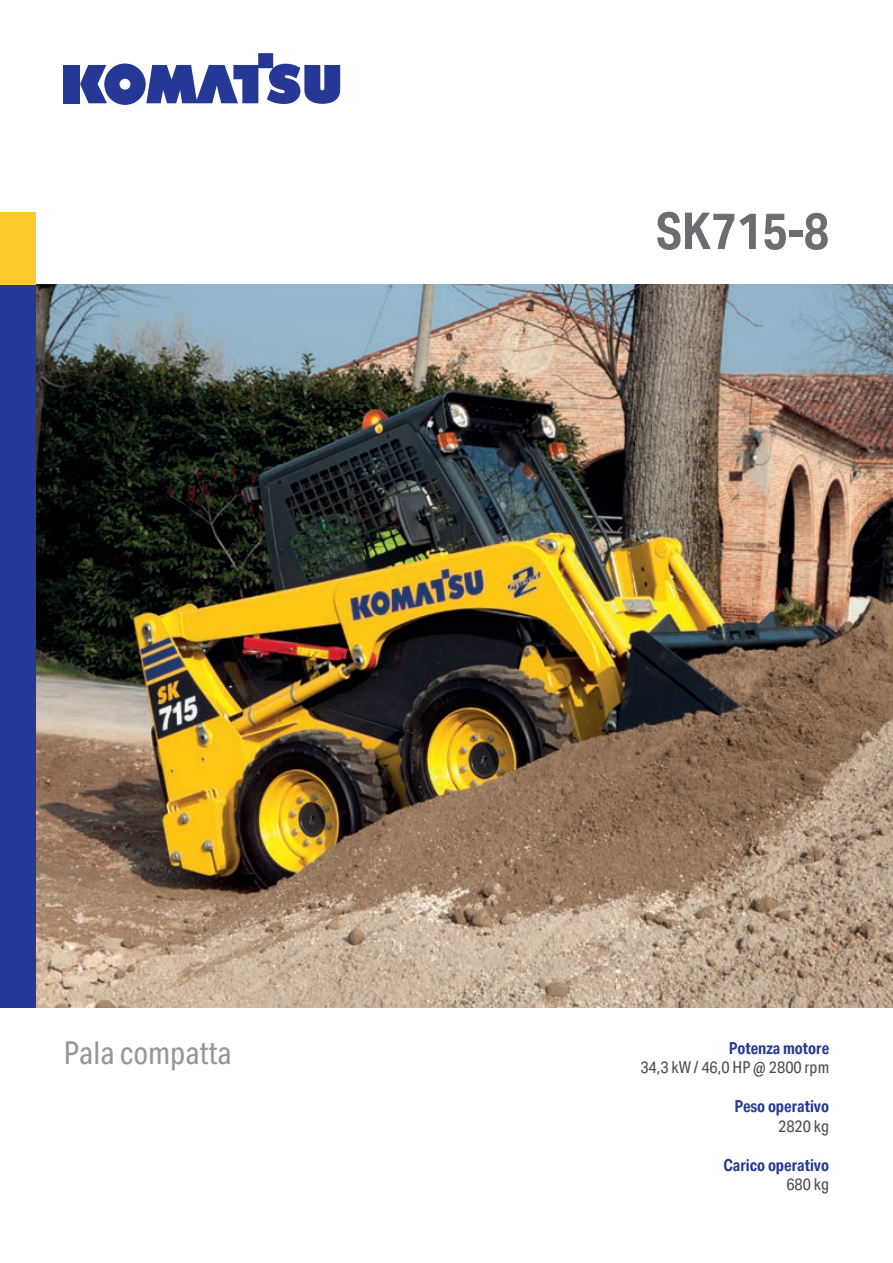
<style>
.page{position:relative;width:893px;height:1263px;background:#fff}
.page>*{position:absolute;margin:0;border:0;box-sizing:border-box;transform-origin:0 0}
.t1{font:700 51px "Aktiv Grotesk Cd";color:#6c6d70}
.t2{font:31.5px "Aktiv Grotesk Cd";color:#95979a}
.t3{font:700 16.5px "Aktiv Grotesk Cd";color:#263895}
.t4{font:16.5px "Aktiv Grotesk Cd";color:#4b4c4d}
</style>
<div class="page">
<img style="left:36px;top:285px;width:857px;height:723px">
<div style="left:64px;top:65px;width:16px;height:38px;background:#263895"></div>
<svg style="left:80px;top:53px;width:260px;height:52px"></svg>
<div style="left:0;top:213px;width:36px;height:85px;background:#fec92d"></div>
<div style="left:0;top:285px;width:36px;height:723px;background:#263895"></div>
<h2 class="t2" style="left:64px;top:1035px;width:170px">Pala compatta</h2>
<h1 class="t1" style="left:656px;top:202px;width:175px">SK715-8</h1>
<p class="t3" style="left:729px;top:1038px;width:102px">Potenza motore</p>
<p class="t4" style="left:640px;top:1058px;width:190px">34,3 kW / 46,0 HP @ 2800 rpm</p>
<p class="t3" style="left:734px;top:1097px;width:96px">Peso operativo</p>
<p class="t4" style="left:778px;top:1116px;width:53px">2820 kg</p>
<p class="t3" style="left:723px;top:1155px;width:107px">Carico operativo</p>
<p class="t4" style="left:786px;top:1175px;width:44px">680 kg</p>
</div>
